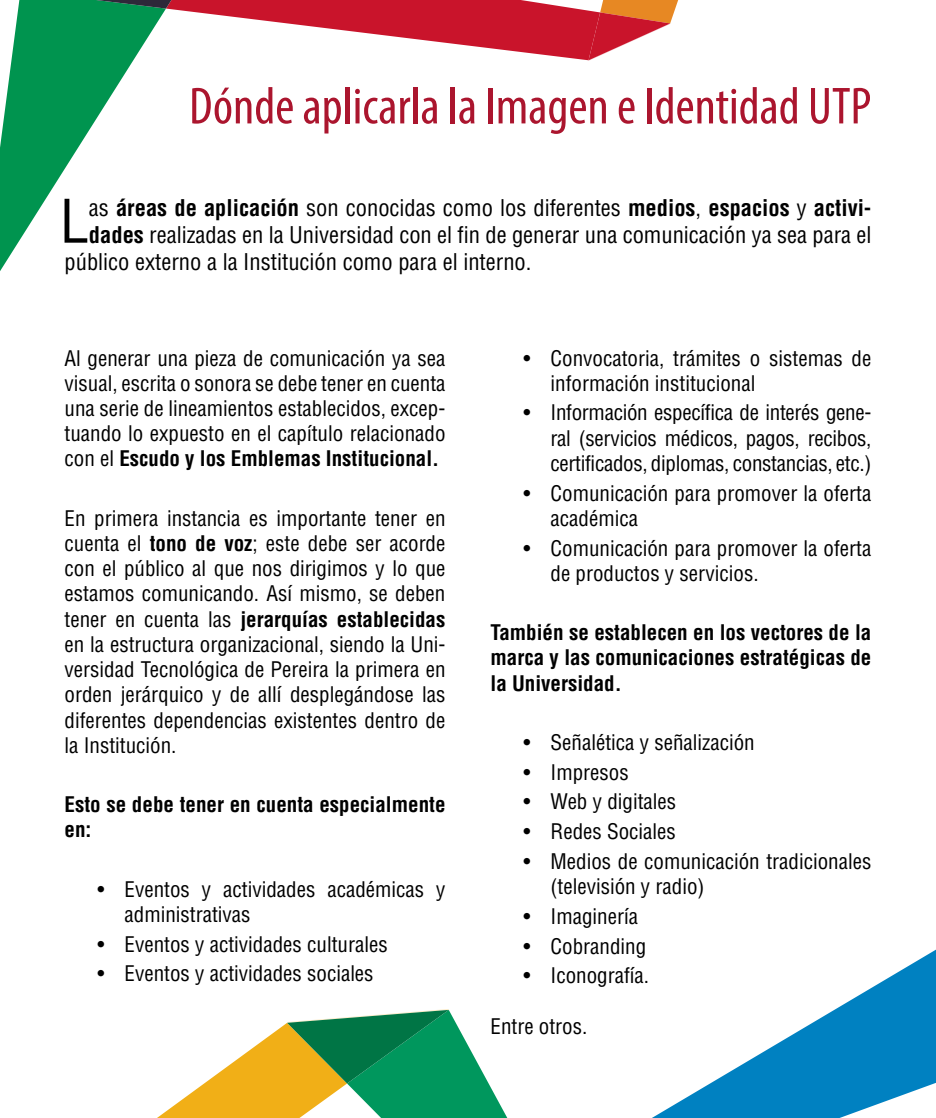
<style>
.page{position:relative;width:936px;height:1118px;background:#fff}
.page>*{position:absolute;margin:0;border:0;box-sizing:border-box;transform-origin:0 0}
.t1{font:condensed 58.5px "Helvetica LT Std";color:#000}
.t2{font:condensed 52.5px "Myriad Pro";color:#ab152e}
.t3{font:condensed 22.5px "Helvetica LT Std";color:#000}
.t4{font:700 condensed 22.5px "Helvetica LT Std";color:#000}
.t5{font:condensed 21px/25.2px "Helvetica LT Std";color:#000}
.t6{font:700 condensed 21px/25.2px "Helvetica LT Std";color:#000}
.s1{font-weight:400}
.s2{font-weight:700}
</style>
<div class="page">
<svg style="left:0;top:0;width:134px;height:271px;fill:#00944f"></svg>
<svg style="left:96px;top:0;width:582px;height:60px"></svg>
<svg style="left:652px;top:950px;width:283px;height:168px"></svg>
<svg style="left:157px;top:1009px;width:350px;height:109px"></svg>
<h2 class="t2" style="left:189px;top:74px;width:683px">Dónde aplicarla la Imagen e Identidad UTP</h2>
<h1 class="t1" style="left:60px;top:185px;width:31px">L</h1>
<p class="t4" style="left:89px;top:193px;width:784px"><span class="s1">as</span> áreas de aplicación <span class="s1">son conocidas como los diferentes</span> medios<span class="s1">,</span> espacios <span class="s1">y</span> activi-</p>
<p class="t3" style="left:89px;top:220px;width:784px"><span class="s2">dades</span> realizadas en la Universidad con el fin de generar una comunicación ya sea para el</p>
<p class="t3" style="left:65px;top:247px;width:468px">público externo a la Institución como para el interno.</p>
<p class="t5" style="left:64px;top:345px;width:382px;text-align:justify">Al generar una pieza de comunicación ya sea visual, escrita o sonora se debe tener en cuenta una serie de lineamientos establecidos, excep&shy;tuando lo expuesto en el capítulo relacionado con el <span class="s2">Escudo y los Emblemas Institucional.</span></p>
<p class="t5" style="left:64px;top:505px;width:382px;text-align:justify">En primera instancia es importante tener en cuenta el <span class="s2">tono de voz</span>; este debe ser acorde con el público al que nos dirigimos y lo que estamos comunicando. Así mismo, se deben tener en cuenta las <span class="s2">jerarquías establecidas </span>en la estructura organizacional, siendo la Uni&shy;versidad Tecnológica de Pereira la primera en orden jerárquico y de allí desplegándose las diferentes dependencias existentes dentro de la Institución.</p>
<p class="t6" style="left:64px;top:791px;width:382px">Esto se debe tener en cuenta especialmente en:</p>
<p class="t5" style="left:124px;top:876px;width:322px;text-indent:-27px">• Eventos y actividades académicas y administrativas</p>
<p class="t5" style="left:97px;top:931px;width:291px">• Eventos y actividades culturales</p>
<p class="t5" style="left:97px;top:961px;width:277px">• Eventos y actividades sociales</p>
<p class="t5" style="left:550px;top:345px;width:322px;text-indent:-27px">• Convocatoria, trámites o sistemas de información institucional</p>
<p class="t5" style="left:550px;top:400px;width:322px;text-align:justify;text-indent:-27px">• Información específica de interés gene&shy;ral (servicios médicos, pagos, recibos, certificados, diplomas, constancias, etc.)</p>
<p class="t5" style="left:550px;top:480px;width:322px;text-indent:-27px">• Comunicación para promover la oferta académica</p>
<p class="t5" style="left:550px;top:535px;width:322px;text-indent:-27px">• Comunicación para promover la oferta de productos y servicios.</p>
<p class="t6" style="left:490px;top:620px;width:382px;text-align:justify">También se establecen en los vectores de la marca y las comunicaciones estratégicas de la Universidad.</p>
<p class="t5" style="left:523px;top:729px;width:233px">• Señalética y señalización</p>
<p class="t5" style="left:523px;top:759px;width:107px">• Impresos</p>
<p class="t5" style="left:523px;top:789px;width:154px">• Web y digitales</p>
<p class="t5" style="left:523px;top:818px;width:154px">• Redes Sociales</p>
<p class="t5" style="left:550px;top:848px;width:322px;text-indent:-27px">• Medios de comunicación tradicionales (televisión y radio)</p>
<p class="t5" style="left:523px;top:903px;width:116px">• Imaginería</p>
<p class="t5" style="left:523px;top:933px;width:124px">• Cobranding</p>
<p class="t5" style="left:523px;top:962px;width:127px">• Iconografía.</p>
<p class="t5" style="left:490px;top:1013px;width:98px">Entre otros.</p>
</div>
